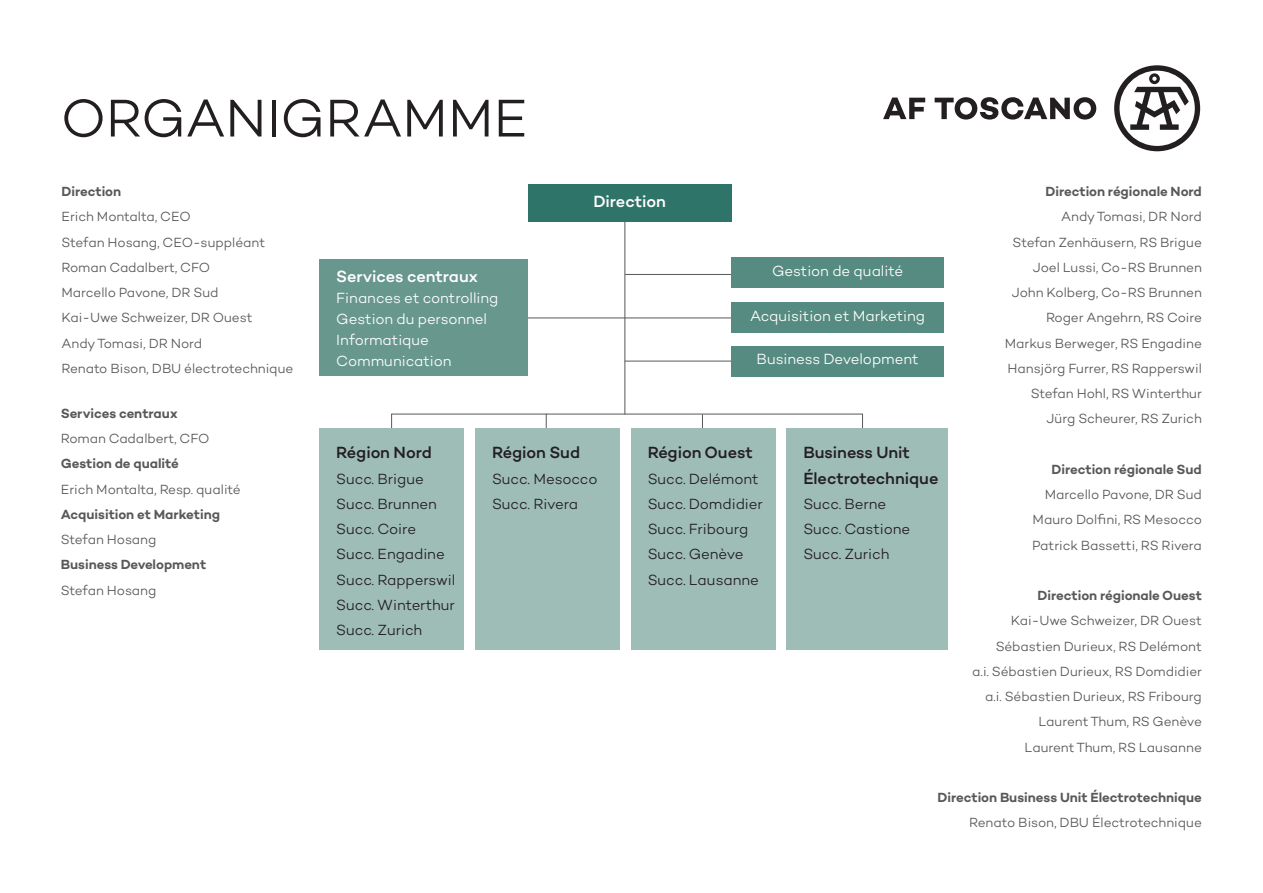
<style>
.page{position:relative;width:1263px;height:893px;background:#fff}
.page>*{position:absolute;margin:0;border:0;box-sizing:border-box;transform-origin:0 0}
.Rubrik{font:300 54px "Campton";letter-spacing:-.005em;color:#231f20}
.Organigramm_Titel{font:500 16.5px "Campton";letter-spacing:-.005em;color:#231f20}
.Organigramm_Titel-2{font:500 16.5px "Campton";letter-spacing:-.005em;color:#fff}
.Organigramm_Untertit{font:300 15px "Campton";letter-spacing:-.01em;color:#231f20}
.Organigramm_Untertit-2{font:300 15px "Campton";letter-spacing:-.005em;color:#fff}
.Organigramm_Titel-3{font:300 15px "Campton";letter-spacing:-.01em;color:#231f20}
.Brödtext{font:300 13.5px "Campton";letter-spacing:-.005em;color:#57585a}
.Brödtext_Fett{font:600 13.5px "Campton";letter-spacing:-.005em;color:#57585a}
</style>
<div class="page">
<hr style="left:625px;top:274px;width:201px;height:1px;background:#57585a">
<hr style="left:521px;top:318px;width:295px;height:1px;background:#57585a">
<hr style="left:625px;top:361px;width:196px;height:1px;background:#57585a">
<svg style="left:391px;top:413px;width:472px;height:51px"></svg>
<hr style="left:546px;top:414px;width:1px;height:133px;background:#57585a">
<hr style="left:702px;top:414px;width:1px;height:129px;background:#57585a">
<div style="left:528px;top:184px;width:203px;height:37px;background:#2f7468"></div>
<div style="left:319px;top:260px;width:209px;height:116px;background:#67978d"></div>
<div style="left:319px;top:428px;width:145px;height:221px;background:#9fbdb7"></div>
<div style="left:475px;top:428px;width:145px;height:221px;background:#9fbdb7"></div>
<div style="left:631px;top:428px;width:144px;height:221px;background:#9fbdb7"></div>
<div style="left:786px;top:428px;width:162px;height:221px;background:#9fbdb7"></div>
<div style="left:731px;top:346px;width:213px;height:30px;background:#558b80"></div>
<div style="left:731px;top:303px;width:213px;height:30px;background:#558b80"></div>
<div style="left:731px;top:258px;width:213px;height:30px;background:#558b80"></div>
<hr style="left:624px;top:221px;width:1px;height:193px;background:#57585a">
<svg style="left:1114px;top:65px;width:86px;height:86px"></svg>
<svg style="left:883px;top:98px;width:42px;height:21px"></svg>
<svg style="left:935px;top:97px;width:161px;height:23px"></svg>
<p class="Rubrik" style="left:61px;top:85px;width:468px">ORGANIGRAMME</p>
<p class="Brödtext_Fett" style="left:61px;top:183px;width:61px">Direction</p>
<p class="Brödtext" style="left:61px;top:208px;width:131px">Erich Montalta, CEO</p>
<p class="Brödtext" style="left:61px;top:234px;width:205px">Stefan Hosang, CEO-suppléant</p>
<p class="Brödtext" style="left:61px;top:259px;width:150px">Roman Cadalbert, CFO</p>
<p class="Brödtext" style="left:61px;top:284px;width:159px">Marcello Pavone, DR Sud</p>
<p class="Brödtext" style="left:61px;top:309px;width:193px">Kai-Uwe Schweizer, DR Ouest</p>
<p class="Brödtext" style="left:61px;top:335px;width:142px">Andy Tomasi, DR Nord</p>
<p class="Brödtext" style="left:61px;top:360px;width:233px">Renato Bison, DBU électrotechnique</p>
<p class="Brödtext_Fett" style="left:61px;top:405px;width:118px">Services centraux</p>
<p class="Brödtext" style="left:61px;top:430px;width:150px">Roman Cadalbert, CFO</p>
<p class="Brödtext_Fett" style="left:61px;top:455px;width:119px">Gestion de qualité</p>
<p class="Brödtext" style="left:61px;top:481px;width:181px">Erich Montalta, Resp. qualité</p>
<p class="Brödtext_Fett" style="left:61px;top:506px;width:161px">Acquisition et Marketing</p>
<p class="Brödtext" style="left:61px;top:531px;width:97px">Stefan Hosang</p>
<p class="Brödtext_Fett" style="left:61px;top:556px;width:147px">Business Development</p>
<p class="Brödtext" style="left:61px;top:582px;width:97px">Stefan Hosang</p>
<p class="Brödtext_Fett" style="left:1045px;top:183px;width:158px">Direction régionale Nord</p>
<p class="Brödtext" style="left:1061px;top:208px;width:142px">Andy Tomasi, DR Nord</p>
<p class="Brödtext" style="left:1012px;top:234px;width:191px">Stefan Zenhäusern, RS Brigue</p>
<p class="Brödtext" style="left:1033px;top:259px;width:170px">Joel Lussi, Co-RS Brunnen</p>
<p class="Brödtext" style="left:1012px;top:284px;width:192px">John Kolberg, Co-RS Brunnen</p>
<p class="Brödtext" style="left:1046px;top:309px;width:157px">Roger Angehrn, RS Coire</p>
<p class="Brödtext" style="left:1005px;top:335px;width:199px">Markus Berweger, RS Engadine</p>
<p class="Brödtext" style="left:1007px;top:360px;width:196px">Hansjörg Furrer, RS Rapperswil</p>
<p class="Brödtext" style="left:1031px;top:385px;width:173px">Stefan Hohl, RS Winterthur</p>
<p class="Brödtext" style="left:1046px;top:410px;width:157px">Jürg Scheurer, RS Zurich</p>
<p class="Brödtext_Fett" style="left:1051px;top:461px;width:152px">Direction régionale Sud</p>
<p class="Brödtext" style="left:1045px;top:486px;width:159px">Marcello Pavone, DR Sud</p>
<p class="Brödtext" style="left:1032px;top:511px;width:171px">Mauro Dolfini, RS Mesocco</p>
<p class="Brödtext" style="left:1032px;top:537px;width:171px">Patrick Bassetti, RS Rivera</p>
<p class="Brödtext_Fett" style="left:1037px;top:587px;width:166px">Direction régionale Ouest</p>
<p class="Brödtext" style="left:1011px;top:612px;width:193px">Kai-Uwe Schweizer, DR Ouest</p>
<p class="Brödtext" style="left:996px;top:638px;width:208px">Sébastien Durieux, RS Delémont</p>
<p class="Brödtext" style="left:972px;top:663px;width:231px">a.i. Sébastien Durieux, RS Domdidier</p>
<p class="Brödtext" style="left:985px;top:688px;width:218px">a.i. Sébastien Durieux, RS Fribourg</p>
<p class="Brödtext" style="left:1038px;top:713px;width:165px">Laurent Thum, RS Genève</p>
<p class="Brödtext" style="left:1024px;top:739px;width:179px">Laurent Thum, RS Lausanne</p>
<p class="Brödtext_Fett" style="left:937px;top:789px;width:266px">Direction Business Unit Électrotechnique</p>
<p class="Brödtext" style="left:969px;top:814px;width:234px">Renato Bison, DBU Électrotechnique</p>
<p class="Organigramm_Titel-2" style="left:593px;top:190px;width:74px">Direction</p>
<p class="Organigramm_Titel-2" style="left:336px;top:266px;width:143px">Services centraux</p>
<p class="Organigramm_Untertit-2" style="left:772px;top:262px;width:133px">Gestion de qualité</p>
<p class="Organigramm_Untertit-2" style="left:336px;top:288px;width:164px">Finances et controlling</p>
<p class="Organigramm_Untertit-2" style="left:336px;top:309px;width:152px">Gestion du personnel</p>
<p class="Organigramm_Untertit-2" style="left:336px;top:330px;width:94px">Informatique</p>
<p class="Organigramm_Untertit-2" style="left:336px;top:351px;width:117px">Communication</p>
<p class="Organigramm_Untertit-2" style="left:750px;top:307px;width:177px">Acquisition et Marketing</p>
<p class="Organigramm_Untertit-2" style="left:757px;top:350px;width:163px">Business Development</p>
<p class="Organigramm_Titel" style="left:336px;top:442px;width:97px">Région Nord</p>
<p class="Organigramm_Titel-3" style="left:336px;top:469px;width:89px">Succ. Brigue</p>
<p class="Organigramm_Untertit" style="left:336px;top:494px;width:102px">Succ. Brunnen</p>
<p class="Organigramm_Untertit" style="left:336px;top:520px;width:81px">Succ. Coire</p>
<p class="Organigramm_Untertit" style="left:336px;top:545px;width:110px">Succ. Engadine</p>
<p class="Organigramm_Untertit" style="left:336px;top:570px;width:120px">Succ. Rapperswil</p>
<p class="Organigramm_Untertit" style="left:336px;top:595px;width:120px">Succ. Winterthur</p>
<p class="Organigramm_Untertit" style="left:336px;top:621px;width:88px">Succ. Zurich</p>
<p class="Organigramm_Titel" style="left:492px;top:442px;width:89px">Région Sud</p>
<p class="Organigramm_Titel-3" style="left:492px;top:469px;width:107px">Succ. Mesocco</p>
<p class="Organigramm_Untertit" style="left:492px;top:494px;width:87px">Succ. Rivera</p>
<p class="Organigramm_Titel" style="left:648px;top:442px;width:107px">Région Ouest</p>
<p class="Organigramm_Titel-3" style="left:648px;top:469px;width:112px">Succ. Delémont</p>
<p class="Organigramm_Untertit" style="left:648px;top:494px;width:117px">Succ. Domdidier</p>
<p class="Organigramm_Untertit" style="left:648px;top:520px;width:102px">Succ. Fribourg</p>
<p class="Organigramm_Untertit" style="left:648px;top:545px;width:97px">Succ. Genève</p>
<p class="Organigramm_Untertit" style="left:648px;top:570px;width:113px">Succ. Lausanne</p>
<p class="Organigramm_Titel" style="left:803px;top:442px;width:108px">Business Unit</p>
<p class="Organigramm_Titel" style="left:803px;top:468px;width:137px">Électrotechnique</p>
<p class="Organigramm_Titel-3" style="left:803px;top:494px;width:85px">Succ. Berne</p>
<p class="Organigramm_Untertit" style="left:803px;top:520px;width:108px">Succ. Castione</p>
<p class="Organigramm_Untertit" style="left:803px;top:545px;width:88px">Succ. Zurich</p>
</div>
